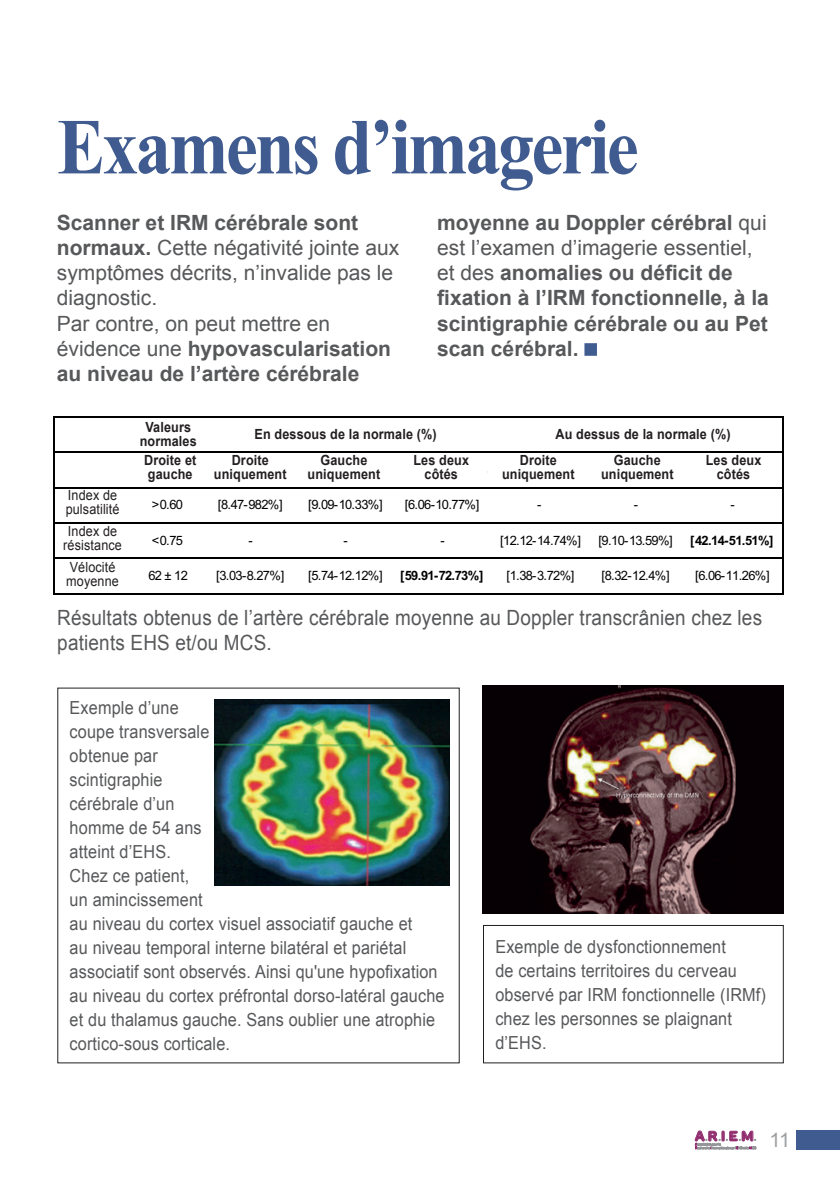
<style>
.page{position:relative;width:840px;height:1191px;background:#fff}
.page>*{position:absolute;margin:0;border:0;box-sizing:border-box;transform-origin:0 0}
.t1{font:700 79.2px "Times New Roman";letter-spacing:-.04em;color:#405b90;scale:.91 1}
.t2{font:21px/25.2px "Arial";letter-spacing:.005em;color:#57585a}
.t3{font:700 21px/25.2px "Arial";color:#57585a}
.t4{font:21px/25.2px "Arial";letter-spacing:.005em;color:#57585a;scale:.9 1}
.t5{font:20px "Arial";color:#9d9fa2}
.t6{font:18px/24px "Arial";letter-spacing:.01em;color:#57585a;scale:.9 1}
.t7{font:700 14px/14px "Arial";letter-spacing:.01em;color:#231f20;text-align:center;scale:.9 1}
.t8{font:14px/14px "Arial";letter-spacing:.01em;color:#231f20;scale:.9 1}
.t9{font:700 13.8px "TT Rounds Neue Trial";color:#8e2c6c}
.t10{font:12.8px/17.8px "Arial";letter-spacing:-.055em;color:#000001;text-align:center}
.t11{font:700 12.8px/17.8px "Arial";letter-spacing:-.015em;color:#000001;text-align:center}
.t12{font:700 12.8px/17.8px "Arial";letter-spacing:.015em;color:#000001;text-align:center}
.t13{font:12.8px/17.8px "Arial";letter-spacing:-.03em;color:#000001;text-align:center}
.s1{font-weight:700}
.s2{font-weight:400}
</style>
<div class="page">
<svg style="left:694px;top:1130px;width:61px;height:19px"></svg>
<div style="left:795px;top:1130px;width:44px;height:19px;background:#405b90"></div>
<div style="left:584px;top:343px;width:12px;height:13px;background:#405b90;border:2px solid #405b90"></div>
<img style="left:482px;top:685px;width:300px;height:228px">
<div style="left:482px;top:925px;width:301px;height:138px;border:1px solid #231f20"></div>
<img style="left:214px;top:700px;width:235px;height:185px">
<hr style="left:53px;top:416px;width:2px;height:178px;background:#000001">
<hr style="left:781px;top:417px;width:2px;height:177px;background:#000001">
<hr style="left:55px;top:416px;width:728px;height:1px;background:#000001">
<hr style="left:55px;top:451px;width:728px;height:2px;background:#000001">
<hr style="left:55px;top:487px;width:728px;height:1px;background:#000001">
<hr style="left:55px;top:522px;width:728px;height:2px;background:#000001">
<hr style="left:55px;top:557px;width:728px;height:2px;background:#000001">
<hr style="left:55px;top:593px;width:728px;height:1px;background:#000001">
<h1 class="t1" style="left:57px;top:92px;width:640px">Examens d’imagerie</h1>
<p class="t2" style="left:57px;top:210px;width:343px"><span class="s1">Scanner et IRM cérébrale sont normaux.</span> Cette négativité jointe aux symptômes décrits, n’invalide pas le diagnostic.<br>Par contre, on peut mettre en évidence une <span class="s1">hypovascularisation au niveau de l’artère cérébrale</span></p>
<p class="t3" style="left:437px;top:210px;width:333px">moyenne au Doppler cérébral <span class="s2">qui est l’examen d’imagerie essentiel, et des</span> anomalies ou déficit de fixation à l’IRM fonctionnelle, à la scintigraphie cérébrale ou au Pet scan cérébral.</p>
<p class="t11" style="left:139px;top:417px;width:59px">Valeur<br>Normales<br>Droite et<br>Gauche</p>
<p class="t7" style="left:140px;top:421px;width:65px">Valeurs normales</p>
<p class="t7" style="left:144px;top:454px;width:59px;text-align:left">Droite et gauche</p>
<p class="t11" style="left:259px;top:425px;width:177px">En dessous de la normale (%)</p>
<p class="t11" style="left:551px;top:425px;width:172px">Au-dessus de la normale (%)</p>
<p class="t7" style="left:254px;top:428px;width:204px">En dessous de la normale (%)</p>
<p class="t7" style="left:705px;top:422px;width:63px;line-height:25.8px;text-align:left;text-indent:-150px">Au dessus de la normale (%)<br>Les deux</p>
<p class="t7" style="left:716px;top:468px;width:39px">côtés</p>
<p class="t7" style="left:214px;top:454px;width:82px">Droite uniquement</p>
<p class="t7" style="left:307px;top:454px;width:82px">Gauche uniquement</p>
<p class="t7" style="left:501px;top:454px;width:82px">Droite uniquement</p>
<p class="t7" style="left:600px;top:454px;width:82px">Gauche uniquement</p>
<p class="t7" style="left:413px;top:454px;width:63px">Les deux côtés</p>
<p class="t12" style="left:214px;top:452px;width:73px">Droite uniquement</p>
<p class="t11" style="left:309px;top:452px;width:73px">Gauche uniquement</p>
<p class="t12" style="left:398px;top:460px;width:91px">Les deux côtés</p>
<p class="t12" style="left:503px;top:452px;width:73px">Droite uniquement</p>
<p class="t11" style="left:599px;top:452px;width:73px">Gauche uniquement</p>
<p class="t12" style="left:688px;top:460px;width:91px">Les deux côtés</p>
<p class="t8" style="left:66px;top:488px;width:61px">Index de pulsatilité</p>
<p class="t8" style="left:63px;top:524px;width:67px;text-align:center">Index de résistance</p>
<p class="t8" style="left:66px;top:560px;width:60px">Vélocité moyenne</p>
<p class="t13" style="left:66px;top:488px;width:55px">Index de<br>Puslatilité</p>
<p class="t10" style="left:152px;top:496px;width:33px">&gt;0.60</p>
<p class="t10" style="left:218px;top:496px;width:66px">[8.47-982%]</p>
<p class="t10" style="left:308px;top:496px;width:76px">[9.09-10.33%]</p>
<p class="t10" style="left:404px;top:496px;width:76px">[6.06-10.77%]</p>
<p class="t10" style="left:537px;top:496px;width:6px">-</p>
<p class="t10" style="left:633px;top:496px;width:6px">-</p>
<p class="t10" style="left:730px;top:496px;width:6px">-</p>
<p class="t10" style="left:65px;top:523px;width:59px">Index de résistance</p>
<p class="t10" style="left:152px;top:531px;width:33px">&lt;0.75</p>
<p class="t10" style="left:248px;top:531px;width:6px">-</p>
<p class="t10" style="left:343px;top:531px;width:6px">-</p>
<p class="t10" style="left:440px;top:531px;width:6px">-</p>
<p class="t10" style="left:499px;top:531px;width:82px">[12.12-14.74%]</p>
<p class="t10" style="left:598px;top:531px;width:76px">[9.10-13.59%]</p>
<p class="t11" style="left:690px;top:531px;width:85px">[42.14-51.51%]</p>
<p class="t10" style="left:68px;top:558px;width:52px;text-align:left">Vélocité moyenne</p>
<p class="t10" style="left:148px;top:566px;width:41px">62 ± 12</p>
<p class="t10" style="left:216px;top:566px;width:70px">[3.03-8.27%]</p>
<p class="t10" style="left:308px;top:566px;width:76px">[5.74-12.12%]</p>
<p class="t11" style="left:400px;top:567px;width:85px">[59.91-72.73%]</p>
<p class="t10" style="left:506px;top:566px;width:70px">[1.38-3.72%]</p>
<p class="t10" style="left:601px;top:566px;width:70px">[8.32-12.4%]</p>
<p class="t10" style="left:694px;top:566px;width:76px">[6.06-11.26%]</p>
<p class="t4" style="left:57px;top:605px;width:784px">Résultats obtenus de l’artère cérébrale moyenne au Doppler transcrânien chez les patients EHS et/ou MCS.</p>
<p class="t6" style="left:70px;top:696px;width:418px">Exemple d’une<br>coupe transversale<br>obtenue par<br>scintigraphie<br>cérébrale d’un<br>homme de 54 ans<br>atteint d’EHS.<br>Chez ce patient,<br>un amincissement<br>au niveau du cortex visuel associatif gauche et<br>au niveau temporal interne bilatéral et pariétal associatif sont observés. Ainsi qu'une hypofixation au niveau du cortex préfrontal dorso-latéral gauche et du thalamus gauche. Sans oublier une atrophie cortico-sous corticale.</p>
<p class="t6" style="left:495px;top:934px;width:302px">Exemple de dysfonctionnement<br>de certains territoires du cerveau observé par IRM fonctionnelle (IRMf) chez les personnes se plaignant d’EHS.</p>
<p class="t9" style="left:694px;top:1126px;width:60px">A R I E M</p>
<p class="t5" style="left:769px;top:1127px;width:22px">11</p>
</div>
